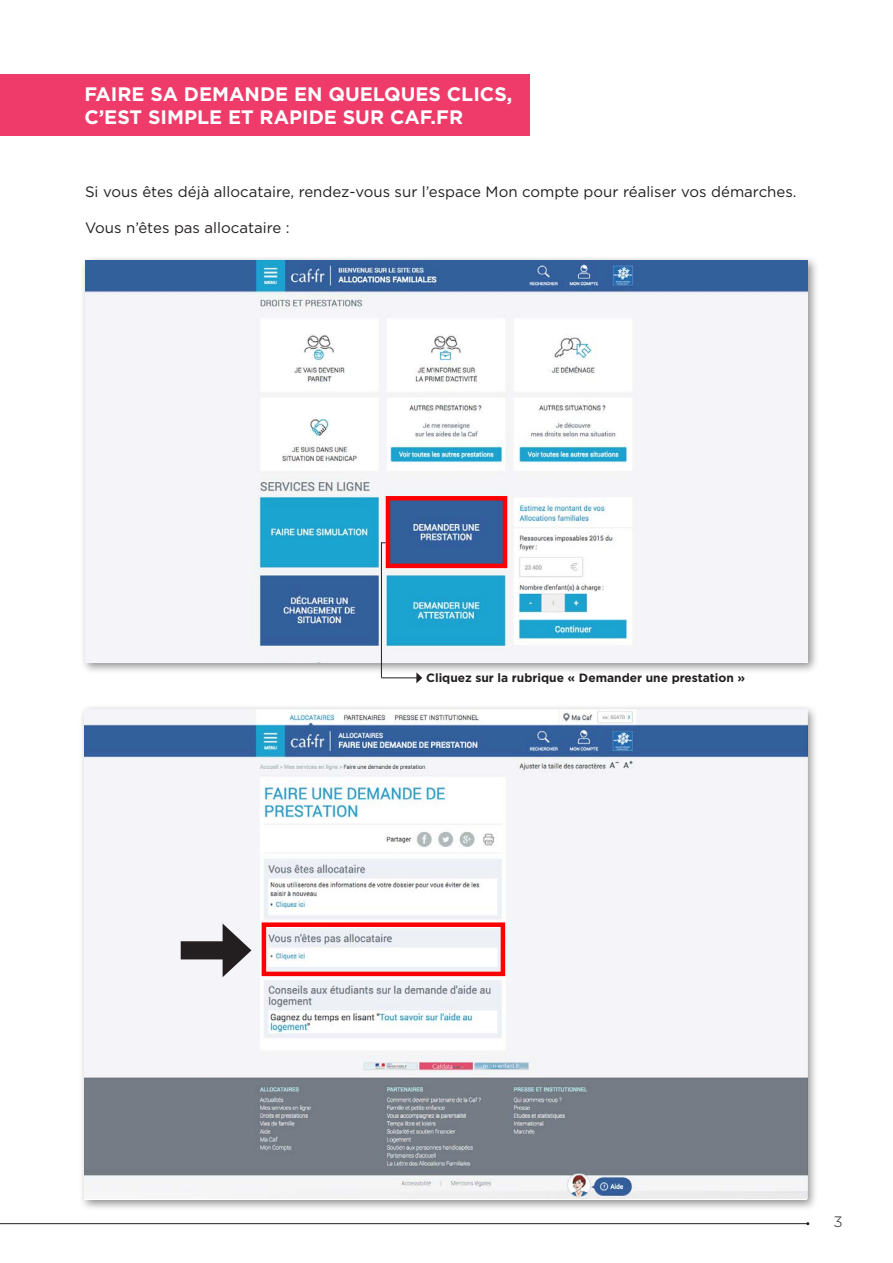
<style>
.page{position:relative;width:893px;height:1263px;background:#fff}
.page>*{position:absolute;margin:0;border:0;box-sizing:border-box;transform-origin:0 0}
.t1{font:700 19.5px "Gotham";color:#fff}
.t2{font:15px "Gotham";color:#231f20}
.t3{font:300 15px "Gotham";color:#231f20}
.t4{font:700 12px "Gotham";color:#231f20}
</style>
<div class="page">
<hr style="left:0;top:1223px;width:808px;height:1px;background:#231f20">
<div style="left:80px;top:255px;width:739px;height:419px;background:#231f20;opacity:.5"></div>
<img style="left:85px;top:260px;width:723px;height:402px">
<div style="left:79px;top:704px;width:740px;height:507px;background:#231f20;opacity:.5"></div>
<img style="left:84px;top:710px;width:723px;height:488px">
<div style="left:0;top:74px;width:529px;height:62px;background:#ee3b6a"></div>
<div style="left:181px;top:941px;width:53px;height:18px;background:#231f20"></div>
<svg style="left:223px;top:923px;width:28px;height:54px"></svg>
<hr style="left:381px;top:677px;width:36px;height:1px;background:#231f20">
<svg style="left:416px;top:672px;width:6px;height:11px"></svg>
<hr style="left:381px;top:543px;width:1px;height:134px;background:#231f20">
<div style="left:262px;top:922px;width:243px;height:54px;border:4px solid #f00"></div>
<div style="left:386px;top:496px;width:121px;height:72px;border:4px solid #f00"></div>
<h1 class="t1" style="left:84px;top:81px;width:13px">FAIRE</h1>
<h1 class="t1" style="left:151px;top:81px;width:49px">SA DEMANDE</h1>
<h1 class="t1" style="left:294px;top:81px;width:65px">EN QUEL</h1>
<h1 class="t1" style="left:384px;top:81px;width:130px">QUES CLI CS,</h1>
<h1 class="t1" style="left:84px;top:104px;width:89px">C’EST SIMPLE</h1>
<h1 class="t1" style="left:228px;top:104px;width:46px">ET RAPIDE</h1>
<h1 class="t1" style="left:343px;top:104px;width:116px">SUR CAF.FR</h1>
<p class="t2" style="left:85px;top:182px;width:713px">Si vous êtes déjà allocataire, rendez-vous sur l’espace Mon compte pour réaliser vos démarches.</p>
<p class="t2" style="left:85px;top:218px;width:206px">Vous n’êtes pas allocataire :</p>
<p class="t4" style="left:426px;top:670px;width:321px">CLIQUEZ SUR LA RUBRIQUE « DEMANDER UNE PRESTATION »</p>
<p class="t3" style="left:833px;top:1212px;width:11px">3</p>
</div>
